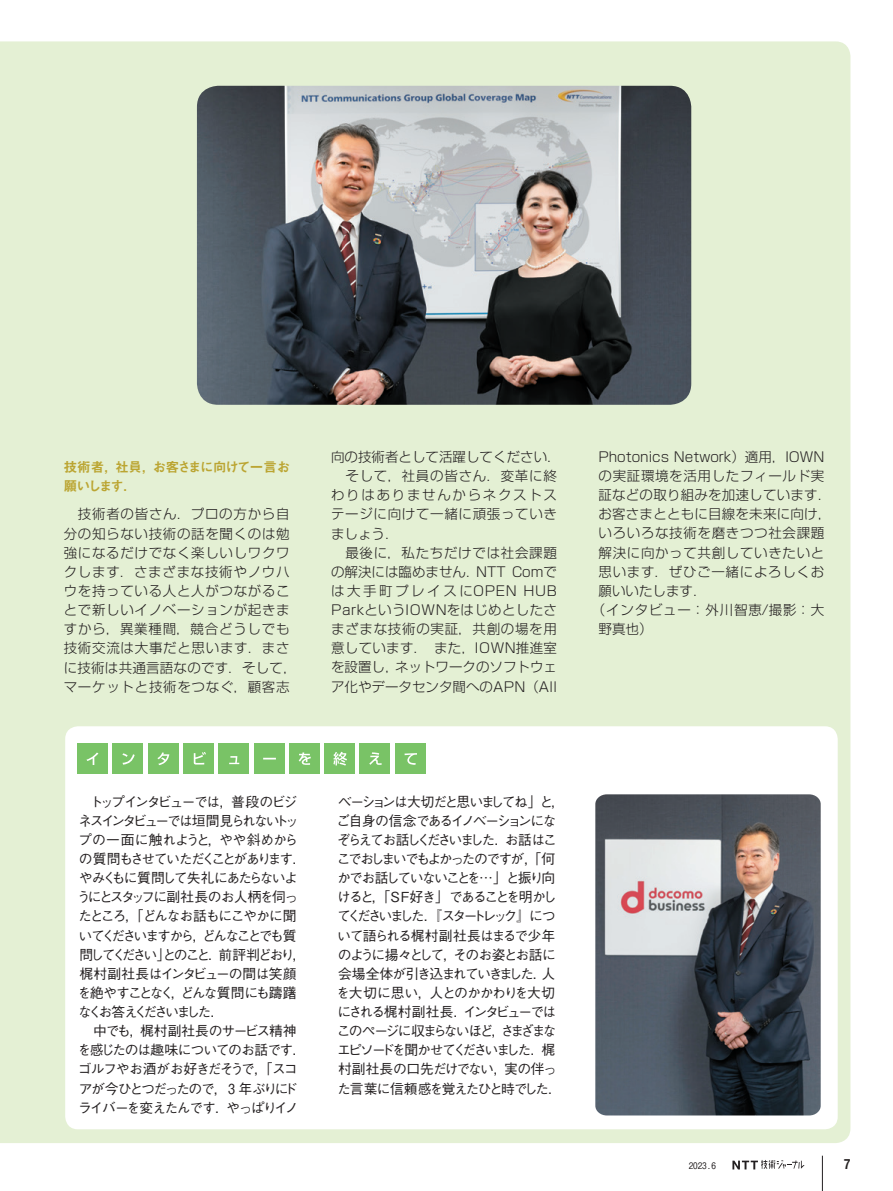
<style>
.page{position:relative;width:893px;height:1191px;background:#fff}
.page>*{position:absolute;margin:0;border:0;box-sizing:border-box;transform-origin:0 0}
.t1{font:500 13.8px/19.2px "Gothic BBB Pro";letter-spacing:-.13em;color:#231f20}
.t2{font:300 13.5px/19.2px "Shin Go Pro";letter-spacing:.05em;color:#231f20}
.t3{font:300 13.5px "Shin Go Pro";letter-spacing:.015em;color:#231f20}
.t4{font:300 13.5px "Shin Go Pro";color:#231f20}
.t5{font:13.5px/19.2px "Midashi Go Pro MB31";letter-spacing:-.065em;color:#bba532}
.t6{font:13.5px "Midashi Go Pr 6 MB31";color:#231f20}
.t7{font:500 9px "Gothic BBB Pr 6";color:#231f20}
</style>
<div class="page">
<div style="left:0;top:41px;width:850px;height:1102px;background:#e4f0d4"></div>
<div style="left:65px;top:726px;width:773px;height:403px;background:#fff;border-radius:13px"></div>
<div style="left:78px;top:743px;width:30px;height:30px;background:#79c366"></div>
<div style="left:113px;top:743px;width:30px;height:30px;background:#79c366"></div>
<div style="left:148px;top:743px;width:30px;height:30px;background:#79c366"></div>
<div style="left:183px;top:743px;width:31px;height:30px;background:#79c366"></div>
<div style="left:219px;top:743px;width:30px;height:30px;background:#79c366"></div>
<div style="left:254px;top:743px;width:30px;height:30px;background:#79c366"></div>
<div style="left:289px;top:743px;width:30px;height:30px;background:#79c366"></div>
<div style="left:325px;top:743px;width:30px;height:30px;background:#79c366"></div>
<div style="left:360px;top:743px;width:30px;height:30px;background:#79c366"></div>
<div style="left:395px;top:743px;width:30px;height:30px;background:#79c366"></div>
<svg style="left:87px;top:752px;width:330px;height:13px"></svg>
<img style="left:595px;top:794px;width:226px;height:321px">
<img style="left:197px;top:86px;width:494px;height:319px">
<svg style="left:732px;top:1160px;width:73px;height:9px"></svg>
<hr style="left:822px;top:1155px;width:1px;height:36px;background:#231f20">
<p class="t5" style="left:64px;top:455px;width:228px">技術者，社員，お客さまに向けて一言お願いします．</p>
<p class="t2" style="left:64px;top:503px;width:234px">　技術者の皆さん．プロの方から自分の知らない技術の話を聞くのは勉強になるだけでなく楽しいしワクワクします．さまざまな技術やノウハウを持っている人と人がつながることで新しいイノベーションが起きますから，異業種間，競合どうしでも技術交流は大事だと思います．まさに技術は共通言語なのです．そして，マーケットと技術をつなぐ，顧客志</p>
<p class="t2" style="left:331px;top:445px;width:231px">向の技術者として活躍してください．　そして，社員の皆さん．変革に終わりはありませんからネクストステージに向けて一緒に頑張っていきましょう．<br>　最後に，私たちだけでは社会課題の解決には臨めません. NTT Comでは大手町プレイスにOPEN HUB<br>ParkというIOWNをはじめとしたさまざまな技術の実証，共創の場を用意しています． また，IOWN推進室を設置し，ネットワークのソフトウェア化やデータセンタ間へのAPN（All</p>
<p class="t4" style="left:598px;top:446px;width:227px">Photonics Network）適用，IOWN</p>
<p class="t2" style="left:598px;top:465px;width:227px">の実証環境を活用したフィールド実</p>
<p class="t3" style="left:598px;top:484px;width:234px">証などの取り組みを加速しています．</p>
<p class="t3" style="left:598px;top:503px;width:234px">お客さまとともに目線を未来に向け，</p>
<p class="t2" style="left:598px;top:522px;width:227px">いろいろな技術を磨きつつ社会課題</p>
<p class="t2" style="left:598px;top:541px;width:227px">解決に向かって共創していきたいと</p>
<p class="t2" style="left:598px;top:560px;width:227px">思います．ぜひご一緒によろしくお</p>
<p class="t4" style="left:598px;top:579px;width:109px">願いいたします．</p>
<p class="t2" style="left:592px;top:598px;width:234px">（インタビュー：外川智恵/撮影：大</p>
<p class="t2" style="left:598px;top:618px;width:55px">野真也）</p>
<p class="t1" style="left:77px;top:790px;width:231px">　トップインタビューでは，普段のビジネスインタビューでは垣間見られないトップの一面に触れようと，やや斜めからの質問もさせていただくことがあります．やみくもに質問して失礼にあたらないようにとスタッフに副社長のお人柄を伺ったところ，「どんなお話もにこやかに聞いてくださいますから，どんなことでも質問してください」とのこと．前評判どおり，梶村副社長はインタビューの間は笑顔を絶やすことなく，どんな質問にも躊躇なくお答えくださいました．<br>　中でも，梶村副社長のサービス精神を感じたのは趣味についてのお話です．ゴルフやお酒がお好きだそうで，「スコアが今ひとつだったので，3 年ぶりにドライバーを変えたんです．やっぱりイノ</p>
<p class="t1" style="left:336px;top:790px;width:231px">ベーションは大切だと思いましてね」と，ご自身の信念であるイノベーションになぞらえてお話しくださいました．お話はここでおしまいでもよかったのですが，「何かでお話していないことを…」と振り向けると，「S F好き」であることを明かしてくださいました．『スタートレック』について語られる梶村副社長はまるで少年のように揚々として，そのお姿とお話に会場全体が引き込まれていきました．人を大切に思い，人とのかかわりを大切にされる梶村副社長．インタビューではこのページに収まらないほど，さまざまなエピソードを聞かせてくださいました．梶村副社長の口先だけでない，実の伴った言葉に信頼感を覚えたひと時でした．</p>
<p class="t7" style="left:689px;top:1158px;width:29px">2023.6</p>
<p class="t6" style="left:844px;top:1153px;width:8px">7</p>
</div>
